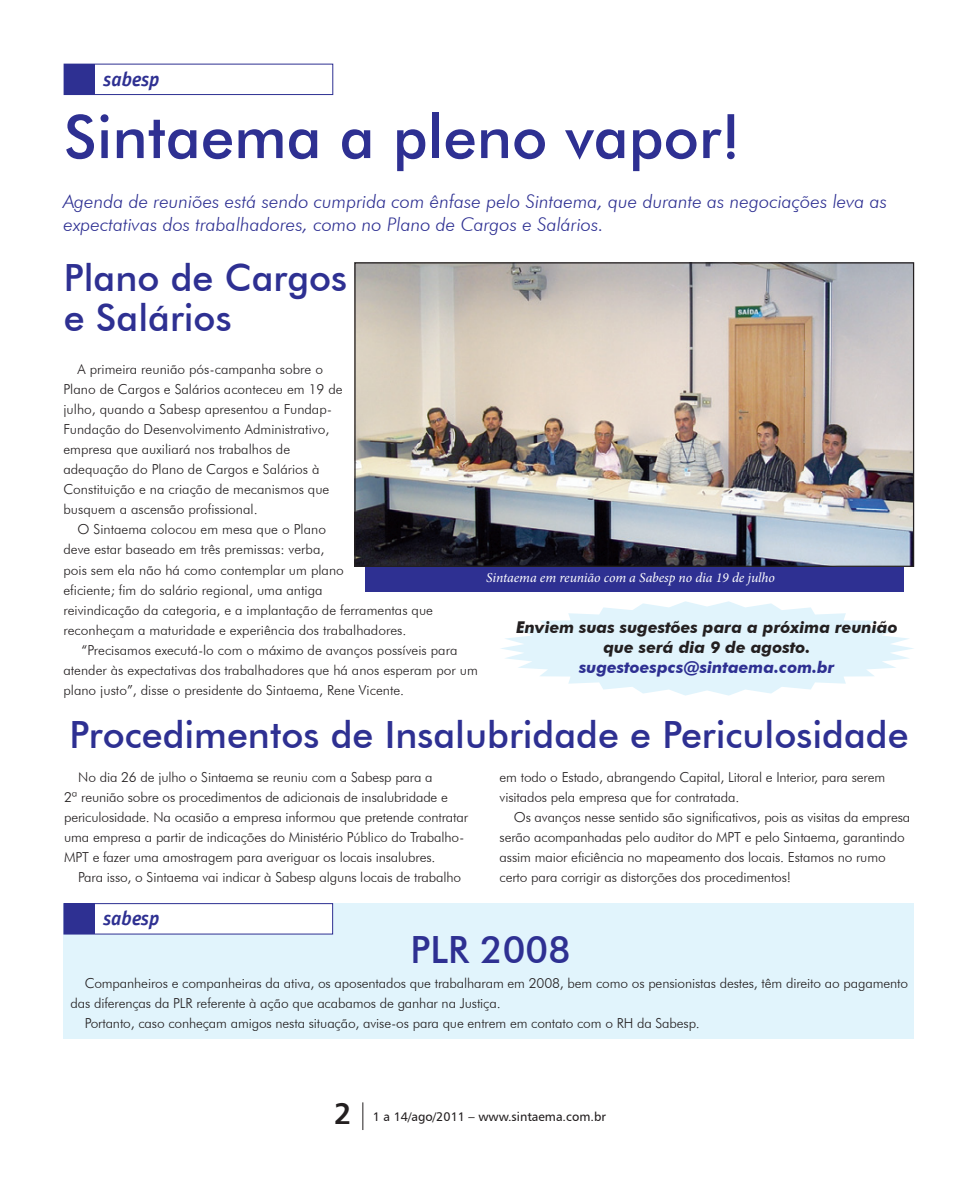
<style>
.page{position:relative;width:978px;height:1191px;background:#fff}
.page>*{position:absolute;margin:0;border:0;box-sizing:border-box;transform-origin:0 0}
.t2{font:500 60px "Futura BT";color:#2e3092}
.t1{font:500 37.5px/40px "Futura BT";color:#2e3092}
.None-2{font:30px "Humanist 777 BT Bold B";color:#231f20}
.None-3{font:italic 700 20px "Officina Sans";color:#2e3092}
.olho{font:italic 300 18.75px/22.5px "Futura BT";color:#2e3092}
.t3{font:italic 700 16.25px/20px "Futura BT";color:#231f20;text-align:center}
.t4{font:italic 700 16.25px "Futura BT";color:#2e3092}
.tx1{font:300 13.75px/20px "Futura BT";letter-spacing:-.01em;color:#231f20}
.tx1-2{font:italic 13.75px "Minion Pro";letter-spacing:-.005em;color:#fff}
.t5{font:12.5px "Humanist 777 BT Roman B";color:#231f20}
</style>
<div class="page">
<svg style="left:363px;top:1102px;width:1px;height:28px"></svg>
<svg style="left:501px;top:601px;width:413px;height:94px"></svg>
<div style="left:64px;top:64px;width:269px;height:31px;background:#fff;border:1px solid #2e3092"></div>
<div style="left:64px;top:64px;width:30px;height:31px;background:#2e3092"></div>
<div style="left:63px;top:903px;width:851px;height:135px;background:#e1f4fc"></div>
<div style="left:64px;top:903px;width:269px;height:31px;background:#fff;border:1px solid #2e3092"></div>
<div style="left:64px;top:903px;width:30px;height:31px;background:#2e3092"></div>
<div style="left:365px;top:549px;width:538px;height:43px;background:#2e3092"></div>
<img style="left:356px;top:264px;width:556px;height:301px">
<div style="left:354px;top:262px;width:560px;height:305px;border:1px solid #231f20"></div>
<p class="None-3" style="left:104px;top:67px;width:57px">sabesp</p>
<p class="t2" style="left:64px;top:100px;width:678px">Sintaema a pleno vapor!</p>
<p class="olho" style="left:63px;top:190px;width:825px">Agenda de reuniões está sendo cumprida com ênfase pelo Sintaema, que durante as negociações leva as expectativas dos trabalhadores, como no Plano de Cargos e Salários.</p>
<p class="t1" style="left:64px;top:258px;width:285px">Plano de Cargos e Salários</p>
<p class="tx1" style="left:63px;top:359px;width:281px;text-indent:14px">A primeira reunião pós-campanha sobre o Plano de Cargos e Salários aconteceu em 19 de julho, quando a Sabesp apresentou a Fundap-Fundação do Desenvolvimento Administrativo, empresa que auxiliará nos trabalhos de adequação do Plano de Cargos e Salários à Constituição e na criação de mecanismos que busquem a ascensão profissional.</p>
<p class="tx1" style="left:63px;top:519px;width:371px;text-indent:14px">O Sintaema colocou em mesa que o Plano<br>deve estar baseado em três premissas: verba,<br>pois sem ela não há como contemplar um plano<br>eficiente; fim do salário regional, uma antiga<br>reivindicação da categoria, e a implantação de ferramentas que reconheçam a maturidade e experiência dos trabalhadores.</p>
<p class="tx1" style="left:63px;top:639px;width:416px;text-indent:18px">“Precisamos executá-lo com o máximo de avanços possíveis para atender às expectativas dos trabalhadores que há anos esperam por um plano justo”, disse o presidente do Sintaema, Rene Vicente.</p>
<p class="tx1-2" style="left:486px;top:568px;width:290px">Sintaema em reunião com a Sabesp no dia 19 de julho</p>
<p class="t3" style="left:516px;top:617px;width:383px">Enviem suas sugestões para a próxima reunião que será dia 9 de agosto.</p>
<p class="t4" style="left:579px;top:657px;width:257px">sugestoespcs@sintaema.com.br</p>
<p class="t1" style="left:70px;top:715px;width:840px">Procedimentos de Insalubridade e Periculosidade</p>
<p class="tx1" style="left:64px;top:767px;width:406px;text-indent:14px">No dia 26 de julho o Sintaema se reuniu com a Sabesp para a<br>2ª reunião sobre os procedimentos de adicionais de insalubridade e periculosidade. Na ocasião a empresa informou que pretende contratar uma empresa a partir de indicações do Ministério Público do Trabalho-MPT e fazer uma amostragem para averiguar os locais insalubres.</p>
<p class="tx1" style="left:78px;top:867px;width:384px">Para isso, o Sintaema vai indicar à Sabesp alguns locais de trabalho</p>
<p class="None-3" style="left:103px;top:906px;width:57px">sabesp</p>
<p class="tx1" style="left:500px;top:767px;width:387px">em todo o Estado, abrangendo Capital, Litoral e Interior, para serem visitados pela empresa que for contratada.</p>
<p class="tx1" style="left:500px;top:807px;width:412px;text-indent:14px">Os avanços nesse sentido são significativos, pois as visitas da empresa serão acompanhadas pelo auditor do MPT e pelo Sintaema, garantindo assim maior eficiência no mapeamento dos locais. Estamos no rumo certo para corrigir as distorções dos procedimentos!</p>
<p class="t1" style="left:410px;top:929px;width:162px">PLR 2008</p>
<p class="tx1" style="left:71px;top:973px;width:839px;text-indent:14px">Companheiros e companheiras da ativa, os aposentados que trabalharam em 2008, bem como os pensionistas destes, têm direito ao pagamento das diferenças da PLR referente à ação que acabamos de ganhar na Justiça.</p>
<p class="tx1" style="left:85px;top:1013px;width:617px">Portanto, caso conheçam amigos nesta situação, avise-os para que entrem em contato com o RH da Sabesp.</p>
<p class="None-2" style="left:334px;top:1094px;width:19px">2</p>
<p class="t5" style="left:373px;top:1108px;width:235px">1 a 14/ago/2011 – www.sintaema.com.br</p>
</div>
